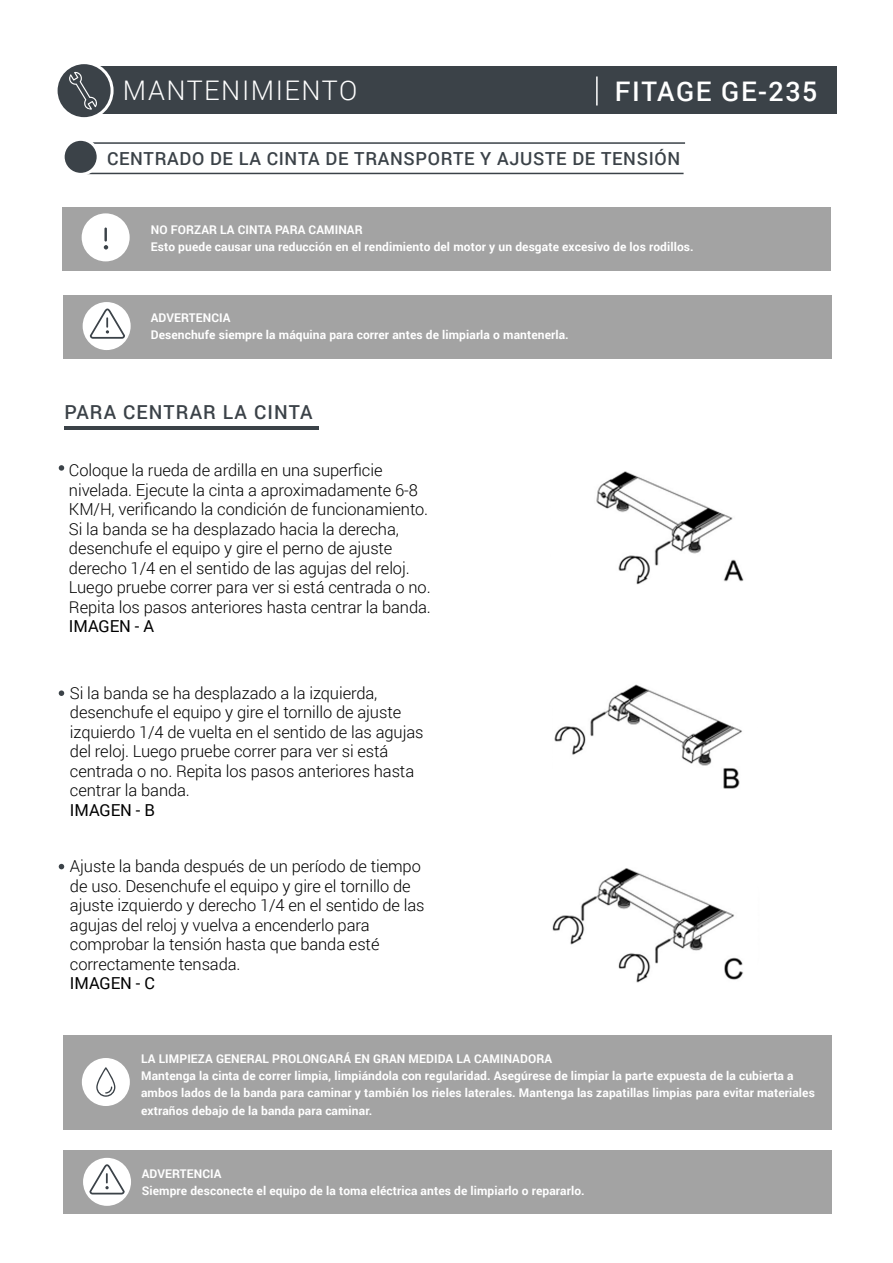
<style>
.page{position:relative;width:893px;height:1263px;background:#fff}
.page>*{position:absolute;margin:0;border:0;box-sizing:border-box;transform-origin:0 0}
.t1{font:300 27px "Roboto";letter-spacing:.055em;color:#fff}
.t2{font:500 27px "Roboto";letter-spacing:.055em;color:#fff}
.t3{font:500 19.35px "Roboto";letter-spacing:.055em;color:#3b4248}
.t4{font:500 18px "Roboto";letter-spacing:.035em;color:#3b4248}
.t5{font:300 16.5px/19.5px "Roboto";letter-spacing:-.005em;color:#000}
.t6{font:16.5px "Roboto";letter-spacing:-.005em;color:#000}
.t7{font:700 12px/17.2px "Roboto";letter-spacing:.01em;color:#fff}
</style>
<div class="page">
<div style="left:63px;top:207px;width:768px;height:63px;background:#a3a3a3"></div>
<div style="left:82px;top:213px;width:48px;height:48px;background:#fff;border-radius:50%"></div>
<svg style="left:104px;top:245px;width:4px;height:4px"></svg>
<hr style="left:104px;top:227px;width:3px;height:15px;background:#3b4248">
<div style="left:64px;top:296px;width:768px;height:63px;background:#a3a3a3"></div>
<hr style="left:79px;top:142px;width:606px;height:2px;background:#3b4248">
<hr style="left:77px;top:173px;width:607px;height:1px;background:#3b4248">
<div style="left:63px;top:139px;width:35px;height:35px;background:#3b4248;border-radius:50%"></div>
<div style="left:62px;top:138px;width:38px;height:38px;border:3px solid #fff;border-radius:50%"></div>
<div style="left:83px;top:302px;width:48px;height:48px;background:#fff;border-radius:50%"></div>
<svg style="left:90px;top:308px;width:35px;height:31px"></svg>
<div style="left:64px;top:1150px;width:768px;height:63px;background:#a3a3a3"></div>
<div style="left:83px;top:1158px;width:48px;height:48px;background:#fff;border-radius:50%"></div>
<svg style="left:89px;top:1164px;width:36px;height:30px"></svg>
<div style="left:63px;top:1035px;width:768px;height:94px;background:#a3a3a3"></div>
<div style="left:82px;top:1058px;width:48px;height:48px;background:#fff;border-radius:50%"></div>
<hr style="left:64px;top:426px;width:255px;height:3px;background:#3b4248">
<svg style="left:96px;top:1067px;width:19px;height:30px"></svg>
<div style="left:81px;top:66px;width:756px;height:48px;background:#3b4248"></div>
<svg style="left:56px;top:63px;width:56px;height:56px"></svg>
<div style="left:55px;top:61px;width:59px;height:59px;border:3px solid #fff;border-radius:50%"></div>
<hr style="left:596px;top:76px;width:2px;height:29px;background:#fff">
<svg style="left:69px;top:72px;width:28px;height:38px"></svg>
<svg style="left:59px;top:465px;width:5px;height:6px"></svg>
<img style="left:596px;top:471px;width:148px;height:113px">
<svg style="left:59px;top:690px;width:5px;height:6px"></svg>
<img style="left:554px;top:684px;width:188px;height:105px">
<svg style="left:59px;top:864px;width:5px;height:5px"></svg>
<img style="left:552px;top:868px;width:191px;height:115px">
<h1 class="t1" style="left:123px;top:72px;width:236px">MANTENIMIENTO</h1>
<h1 class="t2" style="left:615px;top:72px;width:204px">FITAGE GE-235</h1>
<p class="t4" style="left:107px;top:146px;width:575px">CENTRADO DE LA CINTA DE TRANSPORTE Y AJUSTE DE TENSIÓN</p>
<p class="t7" style="left:151px;top:220px;width:544px">NO FORZAR LA CINTA PARA CAMINAR<br>Esto puede causar una reducción en el rendimiento del motor y un desgate excesivo de los rodillos.</p>
<p class="t7" style="left:151px;top:309px;width:419px">ADVERTENCIA<br>Desenchufe siempre la máquina para correr antes de limpiarla o mantenerla.</p>
<p class="t3" style="left:65px;top:398px;width:249px">PARA CENTRAR LA CINTA</p>
<p class="t5" style="left:69px;top:460px;width:363px">Coloque la rueda de ardilla en una superficie nivelada. Ejecute la cinta a aproximadamente 6-8<br>KM/H, verificando la condición de funcionamiento.<br>Si la banda se ha desplazado hacia la derecha, desenchufe el equipo y gire el perno de ajuste derecho 1/4 en el sentido de las agujas del reloj.<br>Luego pruebe correr para ver si está centrada o no.<br>Repita los pasos anteriores hasta centrar la banda.</p>
<p class="t6" style="left:69px;top:615px;width:87px">IMAGEN - A</p>
<p class="t5" style="left:70px;top:683px;width:355px">Si la banda se ha desplazado a la izquierda, desenchufe el equipo y gire el tornillo de ajuste izquierdo 1/4 de vuelta en el sentido de las agujas del reloj. Luego pruebe correr para ver si está centrada o no. Repita los pasos anteriores hasta centrar la banda.</p>
<p class="t6" style="left:70px;top:798px;width:86px">IMAGEN - B</p>
<p class="t5" style="left:70px;top:856px;width:356px">Ajuste la banda después de un período de tiempo de uso. Desenchufe el equipo y gire el tornillo de ajuste izquierdo y derecho 1/4 en el sentido de las agujas del reloj y vuelva a encenderlo para comprobar la tensión hasta que banda esté correctamente tensada.</p>
<p class="t6" style="left:70px;top:972px;width:86px">IMAGEN - C</p>
<p class="t7" style="left:141px;top:1049px;width:675px">LA LIMPIEZA GENERAL PROLONGARÁ EN GRAN MEDIDA LA CAMINADORA<br>Mantenga la cinta de correr limpia, limpiándola con regularidad. Asegúrese de limpiar la parte expuesta de la cubierta a ambos lados de la banda para caminar y también los rieles laterales. Mantenga las zapatillas limpias para evitar materiales extraños debajo de la banda para caminar.</p>
<p class="t7" style="left:142px;top:1165px;width:444px">ADVERTENCIA<br>Siempre desconecte el equipo de la toma eléctrica antes de limpiarlo o repararlo.</p>
</div>
